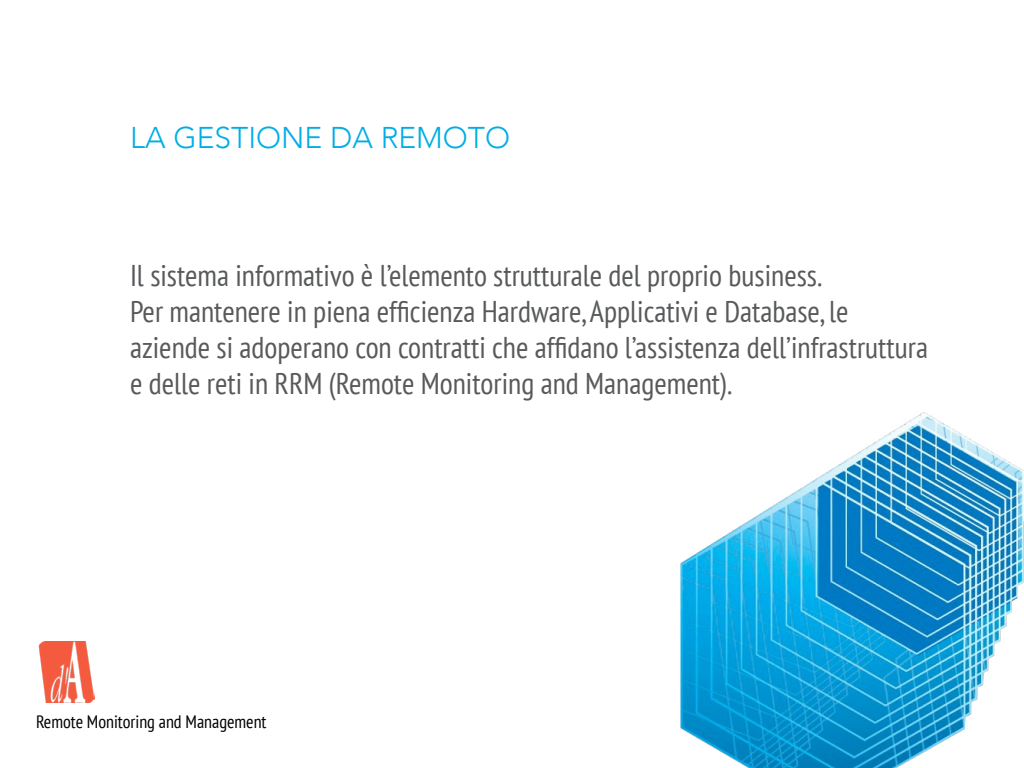
<style>
.page{position:relative;width:1024px;height:768px;background:#fff}
.page>*{position:absolute;margin:0;border:0;box-sizing:border-box;transform-origin:0 0}
.t1{font:condensed 30px/36px "PT Sans";color:#58595b}
.t2{font:300 30px "Avenir";color:#00aee6}
.t3{font:condensed 18px "PT Sans";color:#000}
</style>
<div class="page">
<img style="left:39px;top:641px;width:56px;height:62px">
<img style="left:680px;top:412px;width:343px;height:356px">
<p class="t2" style="left:130px;top:120px;width:382px">LA GESTIONE DA REMOTO</p>
<p class="t1" style="left:130px;top:257px;width:800px">I l sistema informativo è l’elemento strutturale del proprio business.<br>Per mantenere in piena efficienza Hardware, Applicativi e Database, le aziende si adoperano con contratti che affidano l’assistenza dell’infrastruttura e delle reti in RRM (Remote Monitoring and Management).</p>
<p class="t3" style="left:36px;top:710px;width:232px">Remote Monitoring and Management</p>
</div>
